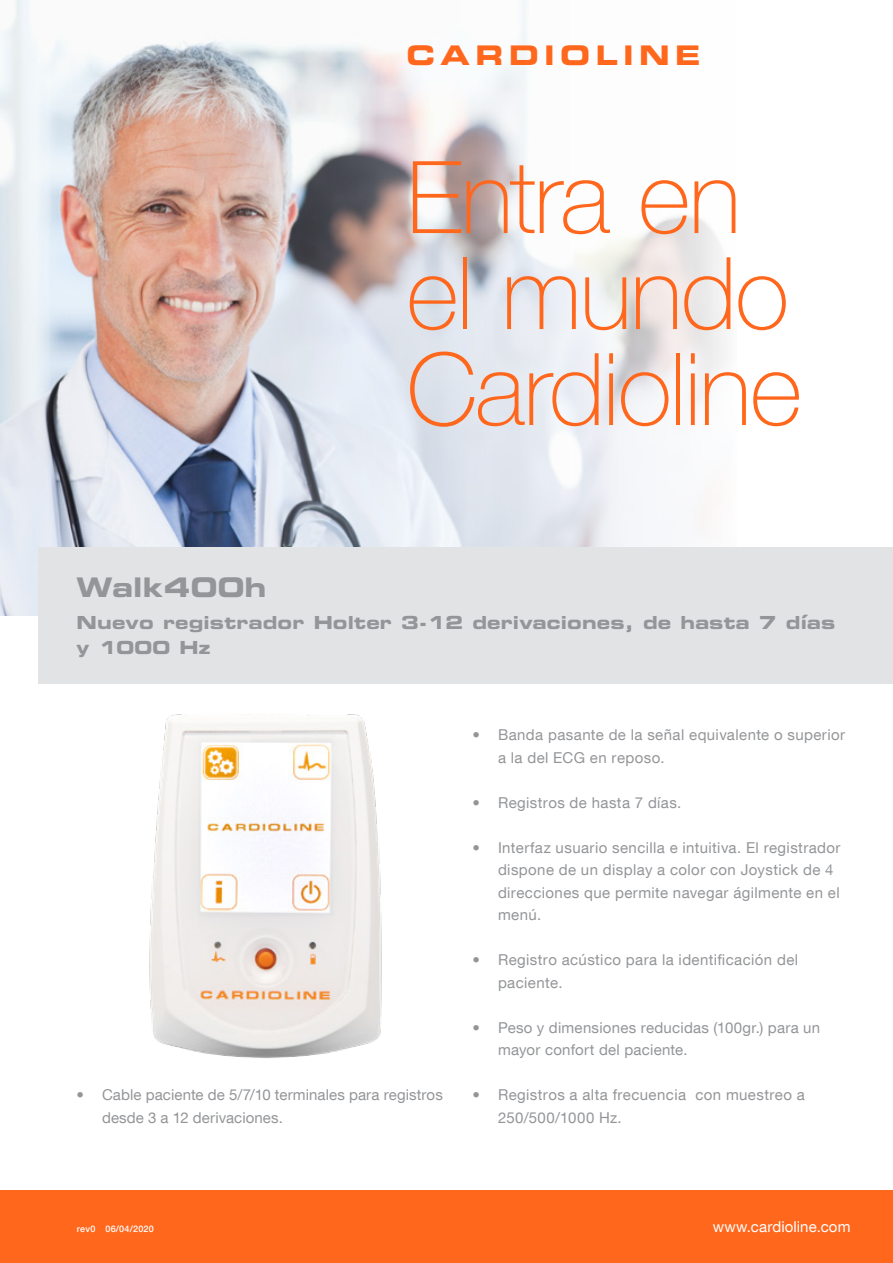
<style>
.page{position:relative;width:893px;height:1263px;background:#fff}
.page>*{position:absolute;margin:0;border:0;box-sizing:border-box;transform-origin:0 0}
.t1{font:100 100.5px/96px "Helvetica Neue LT Com";letter-spacing:-.02em;color:#ff671d}
.t2{font:27px "Eurostile Bold Extended Two";letter-spacing:.2em;color:#ff671d}
.t3{font:27px "Eurostile Bold Extended Two";letter-spacing:.01em;color:#939598}
.t4{font:18px/25.5px "Eurostile Bold Extended Two";letter-spacing:.01em;color:#939598}
.t5{font:15px/22.5px "Helvetica Neue LT Com";letter-spacing:.025em;color:#939598}
.t6{font:15px/22.5px "Helvetica Neue LT Com";letter-spacing:.005em;color:#939598}
.t7{font:15px "Helvetica Neue LT Com";letter-spacing:.005em;color:#fff}
.t8{font:500 9px "Helvetica Neue LT Com";letter-spacing:.03em;color:#fff}
</style>
<div class="page">
<div style="left:0;top:1190px;width:893px;height:73px;background:#ff671d"></div>
<img style="left:0;top:0;width:736px;height:616px">
<div style="left:38px;top:548px;width:855px;height:136px;background:#e2e3e4"></div>
<img style="left:149px;top:714px;width:233px;height:344px">
<h2 class="t2" style="left:406px;top:36px;width:296px">CARDIOLINE</h2>
<h1 class="t1" style="left:406px;top:148px;width:397px">Entra en el mundo<br>Cardioline</h1>
<h2 class="t3" style="left:77px;top:568px;width:192px">Walk400h</h2>
<p class="t4" style="left:77px;top:609px;width:760px">Nuevo registrador Holter 3-12 derivaciones, de hasta 7 días y 1000 Hz</p>
<p class="t6" style="left:102px;top:1083px;width:342px;text-indent:-26px">• Cable paciente de 5/7/10 terminales para registros desde 3 a 12 derivaciones.</p>
<p class="t5" style="left:498px;top:723px;width:349px;text-indent:-26px">• Banda pasante de la señal equivalente o superior a la del ECG en reposo.</p>
<p class="t5" style="left:472px;top:791px;width:210px">• Registros de hasta 7 días.</p>
<p class="t5" style="left:498px;top:836px;width:344px;text-indent:-26px">• Interfaz usuario sencilla e intuitiva. El registrador dispone de un display a color con Joystick de 4 direcciones que permite navegar ágilmente en el menú.</p>
<p class="t5" style="left:498px;top:948px;width:302px;text-indent:-26px">• Registro acústico para la identificación del paciente.</p>
<p class="t5" style="left:498px;top:1016px;width:324px;text-indent:-26px">• Peso y dimensiones reducidas (100gr.) para un mayor confort del paciente.</p>
<p class="t5" style="left:498px;top:1083px;width:308px;text-indent:-26px">• Registros a alta frecuencia con muestreo a<br>250/500/1000 Hz.</p>
<p class="t8" style="left:77px;top:1223px;width:78px">rev0 06/04/2020</p>
<p class="t7" style="left:713px;top:1217px;width:139px">www.cardioline.com</p>
</div>
